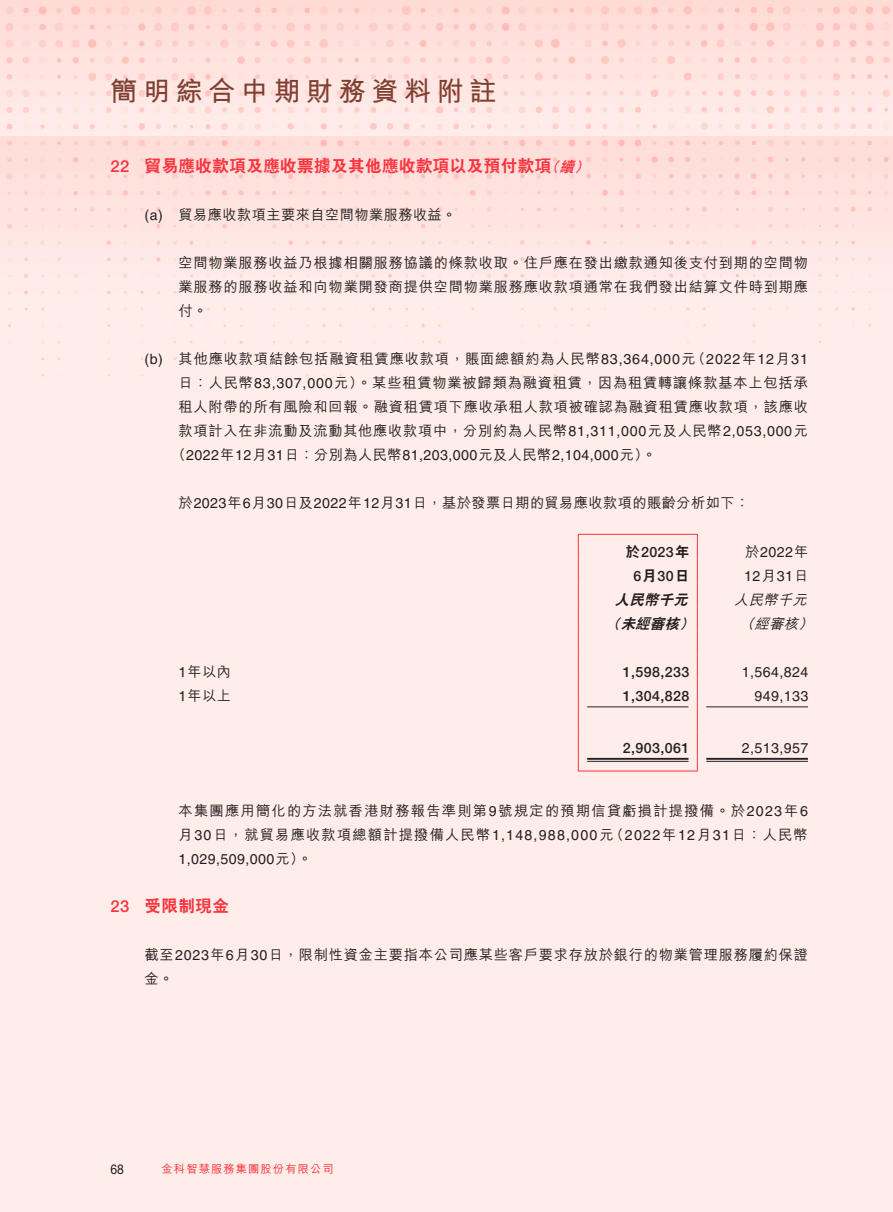
<style>
.page{position:relative;width:893px;height:1212px;background:#fff}
.page>*{position:absolute;margin:0;border:0;box-sizing:border-box;transform-origin:0 0}
.t1{font:700 27px "M Hei HK";letter-spacing:.21em;color:#7f3f30}
.t2{font:800 16.5px "C Hei 2 HK";letter-spacing:.03em;color:#fb333e}
.t3{font:500 14.25px/24px "M Hei HK";letter-spacing:.055em;color:#231f20;text-align:justify}
.t4{font:14.25px "Helvetica LT Std";letter-spacing:.03em;color:#231f20}
.t5{font:500 14.25px/24px "M Hei HK";letter-spacing:.085em;color:#231f20}
.t6{font:500 14.25px "M Hei HK";letter-spacing:.03em;color:#231f20}
.t7{font:500 14.25px "Helvetica Neue LT Std";letter-spacing:.03em;color:#231f20}
.t8{font:italic 800 14.25px "C Hei 2 HK";color:#231f20}
.t9{font:italic 500 14.25px "M Hei HK";color:#231f20}
.t10{font:13.5px "Helvetica Neue LT Std";color:#231f20;scale:.9 1}
.t11{font:500 11.25px "M Hei HK";letter-spacing:.1em;color:#fb333e}
.s1{font-family:"Helvetica Neue LT Std";font-weight:500}
.s2{font-style:italic;font-size:14.25px}
.s3{font-family:"Helvetica LT Std";font-weight:400}
.s4{font-family:"M Hei HK";font-weight:500}
.s5{font-family:"C Hei 2 HK";font-weight:800}
</style>
<div class="page">
<img style="left:0;top:0;width:893px;height:136px">
<div style="left:0;top:136px;width:893px;height:1076px;background:#ffedea"></div>
<hr style="left:578px;top:534px;width:120px;height:1px;background:#fb333e">
<svg style="left:578px;top:535px;width:1px;height:236px"></svg>
<svg style="left:697px;top:535px;width:1px;height:236px"></svg>
<hr style="left:578px;top:771px;width:120px;height:1px;background:#fb333e">
<hr style="left:587px;top:706px;width:101px;height:1px;background:#231f20">
<hr style="left:706px;top:706px;width:102px;height:1px;background:#231f20">
<hr style="left:587px;top:758px;width:101px;height:2px;background:#231f20">
<hr style="left:587px;top:761px;width:101px;height:1px;background:#231f20">
<hr style="left:706px;top:758px;width:102px;height:2px;background:#231f20">
<hr style="left:706px;top:761px;width:102px;height:1px;background:#231f20">
<h1 class="t1" style="left:111px;top:72px;width:387px">簡明綜合中期財務資料附註</h1>
<p class="t2" style="left:111px;top:155px;width:484px"><span class="s1">22</span> 貿易應收款項及應收票據及其他應收款項以及預付款項<span class="s2">（續）</span></p>
<p class="t6" style="left:145px;top:204px;width:313px"><span class="s3">(a)</span> 貿易應收款項主要來自空間物業服務收益。</p>
<p class="t3" style="left:179px;top:250px;width:631px">空間物業服務收益乃根據相關服務協議的條款收取。住戶應在發出繳款通知後支付到期的空間物業服務的服務收益和向物業開發商提供空間物業服務應收款項通常在我們發出結算文件時到期應付。</p>
<p class="t3" style="left:179px;top:346px;width:631px;text-indent:-34px"><span class="s3">(b)</span> 其他應收款項結餘包括融資租賃應收款項，賬面總額約為人民幣<span class="s3">83,364,000</span>元（<span class="s3">2022</span>年<span class="s3">12</span>月<span class="s3">31</span>日：人民幣<span class="s3">83,307,000</span>元）。某些租賃物業被歸類為融資租賃，因為租賃轉讓條款基本上包括承租人附帶的所有風險和回報。融資租賃項下應收承租人款項被確認為融資租賃應收款項，該應收款項計入在非流動及流動其他應收款項中，分別約為人民幣<span class="s3">81,311,000</span>元及人民幣<span class="s3">2,053,000</span>元</p>
<p class="t4" style="left:171px;top:447px;width:486px"><span class="s4">（</span>2022<span class="s4">年</span>12<span class="s4">月</span>31<span class="s4">日：分別為人民幣</span>81,203,000<span class="s4">元及人民幣</span>2,104,000<span class="s4">元）。</span></p>
<p class="t6" style="left:179px;top:492px;width:572px">於<span class="s3">2023</span>年<span class="s3">6</span>月<span class="s3">30</span>日及<span class="s3">2022</span>年<span class="s3">12</span>月<span class="s3">31</span>日，基於發票日期的貿易應收款項的賬齡分析如下：</p>
<p class="t7" style="left:626px;top:543px;width:65px"><span class="s5">於</span>2023<span class="s5">年</span></p>
<p class="t4" style="left:745px;top:544px;width:65px"><span class="s4">於</span>2022<span class="s4">年</span></p>
<p class="t7" style="left:633px;top:567px;width:57px">6<span class="s5">月</span>30<span class="s5">日</span></p>
<p class="t4" style="left:744px;top:568px;width:66px">12<span class="s4">月</span>31<span class="s4">日</span></p>
<p class="t8" style="left:615px;top:590px;width:80px">人民幣千元</p>
<p class="t9" style="left:734px;top:589px;width:79px">人民幣千元</p>
<p class="t8" style="left:606px;top:614px;width:94px">（未經審核）</p>
<p class="t9" style="left:740px;top:613px;width:79px">（經審核）</p>
<p class="t3" style="left:179px;top:658px;width:54px"><span class="s3">1</span>年以內</p>
<p class="t7" style="left:623px;top:663px;width:68px">1,598,233</p>
<p class="t4" style="left:742px;top:664px;width:68px">1,564,824</p>
<p class="t3" style="left:179px;top:682px;width:54px"><span class="s3">1</span>年以上</p>
<p class="t7" style="left:623px;top:687px;width:68px">1,304,828</p>
<p class="t4" style="left:754px;top:688px;width:55px">949,133</p>
<p class="t7" style="left:623px;top:740px;width:68px">2,903,061</p>
<p class="t4" style="left:742px;top:740px;width:68px">2,513,957</p>
<p class="t5" style="left:179px;top:797px;width:631px">本集團應用簡化的方法就香港財務報告準則第<span class="s3">9</span>號規定的預期信貸虧損計提撥備。於<span class="s3">2023</span>年<span class="s3">6</span>月<span class="s3">30</span>日，就貿易應收款項總額計提撥備人民幣<span class="s3">1,148,988,000</span>元（<span class="s3">2022</span>年<span class="s3">12</span>月<span class="s3">31</span>日：人民幣</p>
<p class="t4" style="left:179px;top:850px;width:135px">1,029,509,000<span class="s4">元）。</span></p>
<p class="t2" style="left:111px;top:895px;width:120px"><span class="s1">23</span> 受限制現金</p>
<p class="t3" style="left:145px;top:941px;width:665px">截至<span class="s3">2023</span>年<span class="s3">6</span>月<span class="s3">30</span>日，限制性資金主要指本公司應某些客戶要求存放於銀行的物業管理服務履約保證金。</p>
<p class="t10" style="left:111px;top:1161px;width:17px">68</p>
<p class="t11" style="left:162px;top:1160px;width:174px">金科智慧服務集團股份有限公司</p>
</div>
